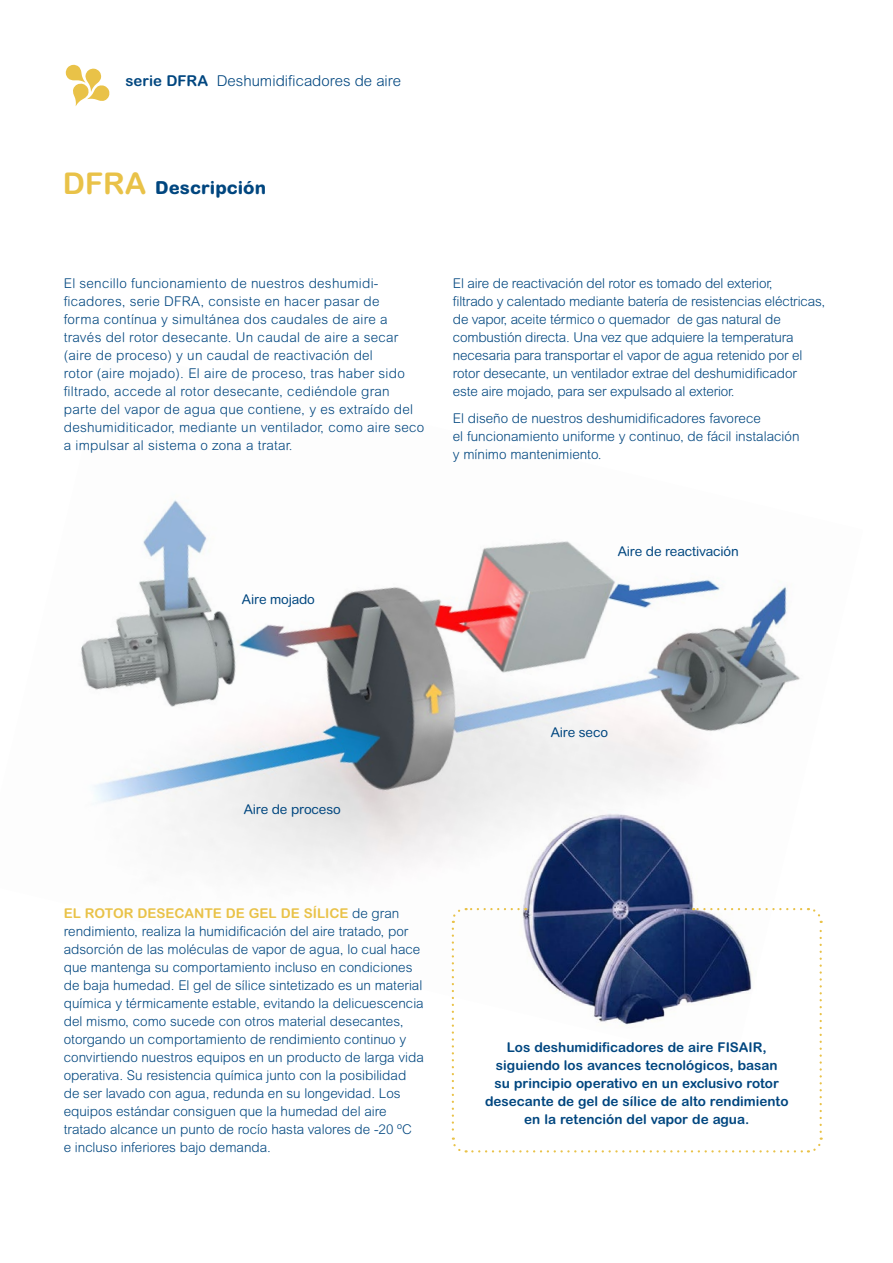
<style>
.page{position:relative;width:893px;height:1263px;background:#fff}
.page>*{position:absolute;margin:0;border:0;box-sizing:border-box;transform-origin:0 0}
.t1{font:800 18px "Arial Rounded MT";color:#00467f}
.t2{font:300 15px "Arial Rounded MT";color:#00467f}
.t3{font:300 13.5px/18px "Arial Rounded MT";color:#00467f}
.t4{font:300 13.5px/18px "Arial Rounded MT";letter-spacing:.02em;color:#00467f}
.t5{font:700 13.5px/18px "Arial Rounded MT";color:#00467f;text-align:center}
.t6{font:700 13.5px "Arial Rounded MT";color:#e9c248}
.t7{font:13.35px "Arial Rounded MT";letter-spacing:-.01em;color:#00467f}
.s1{font-weight:700}
.s2{font-weight:700;font-size:30px;color:#e9c248}
</style>
<div class="page">
<svg style="left:66px;top:65px;width:44px;height:41px"></svg>
<img style="left:81px;top:500px;width:719px;height:373px">
<img style="left:517px;top:799px;width:240px;height:108px">
<svg style="left:451px;top:907px;width:372px;height:246px"></svg>
<p class="t2" style="left:125px;top:73px;width:277px"><span class="s1">serie DFRA</span> Deshumidificadores de aire</p>
<h1 class="t1" style="left:63px;top:177px;width:205px"><span class="s2">DFRA</span> Descripción</h1>
<p class="t4" style="left:64px;top:274px;width:362px">El sencillo funcionamiento de nuestros deshumidi&shy;ficadores, serie DFRA, consiste en hacer pasar de<br>forma contínua y simultánea dos caudales de aire a través del rotor desecante. Un caudal de aire a secar (aire de proceso) y un caudal de reactivación del<br>rotor (aire mojado). El aire de proceso, tras haber sido filtrado, accede al rotor desecante, cediéndole gran parte del vapor de agua que contiene, y es extraído del deshumiditicador, mediante un ventilador, como aire seco a impulsar al sistema o zona a tratar.</p>
<p class="t3" style="left:453px;top:274px;width:374px">El aire de reactivación del rotor es tomado del exterior,<br>filtrado y calentado mediante batería de resistencias eléctricas, de vapor, aceite térmico o quemador de gas natural de combustión directa. Una vez que adquiere la temperatura necesaria para transportar el vapor de agua retenido por el rotor desecante, un ventilador extrae del deshumidificador este aire mojado, para ser expulsado al exterior.</p>
<p class="t3" style="left:453px;top:409px;width:348px">El diseño de nuestros deshumidificadores favorece<br>el funcionamiento uniforme y continuo, de fácil instalación y mínimo mantenimiento.</p>
<p class="t7" style="left:242px;top:591px;width:75px">Aire mojado</p>
<p class="t7" style="left:618px;top:544px;width:123px">Aire de reactivación</p>
<p class="t7" style="left:244px;top:802px;width:99px">Aire de proceso</p>
<p class="t6" style="left:64px;top:905px;width:84px">Elrotor deseca</p>
<p class="t6" style="left:194px;top:905px;width:65px">nte de gel</p>
<p class="t6" style="left:281px;top:905px;width:45px">de sílice</p>
<p class="t3" style="left:64px;top:904px;width:362px;text-indent:288px">de gran rendimiento, realiza la humidificación del aire tratado, por adsorción de las moléculas de vapor de agua, lo cual hace que mantenga su comportamiento incluso en condiciones de baja humedad. El gel de sílice sintetizado es un material química y térmicamente estable, evitando la delicuescencia del mismo, como sucede con otros material desecantes, otorgando un comportamiento de rendimiento continuo y convirtiendo nuestros equipos en un producto de larga vida operativa. Su resistencia química junto con la posibilidad de ser lavado con agua, redunda en su longevidad. Los equipos estándar consiguen que la humedad del aire tratado alcance un punto de rocío hasta valores de -20 ºC<br>e incluso inferiores bajo demanda.</p>
<p class="t7" style="left:551px;top:724px;width:59px">Aire seco</p>
<p class="t5" style="left:485px;top:1038px;width:305px">Los deshumidificadores de aire FISAIR, siguiendo los avances tecnológicos, basan<br>su principio operativo en un exclusivo rotor desecante de gel de sílice de alto rendimiento en la retención del vapor de agua.</p>
</div>
